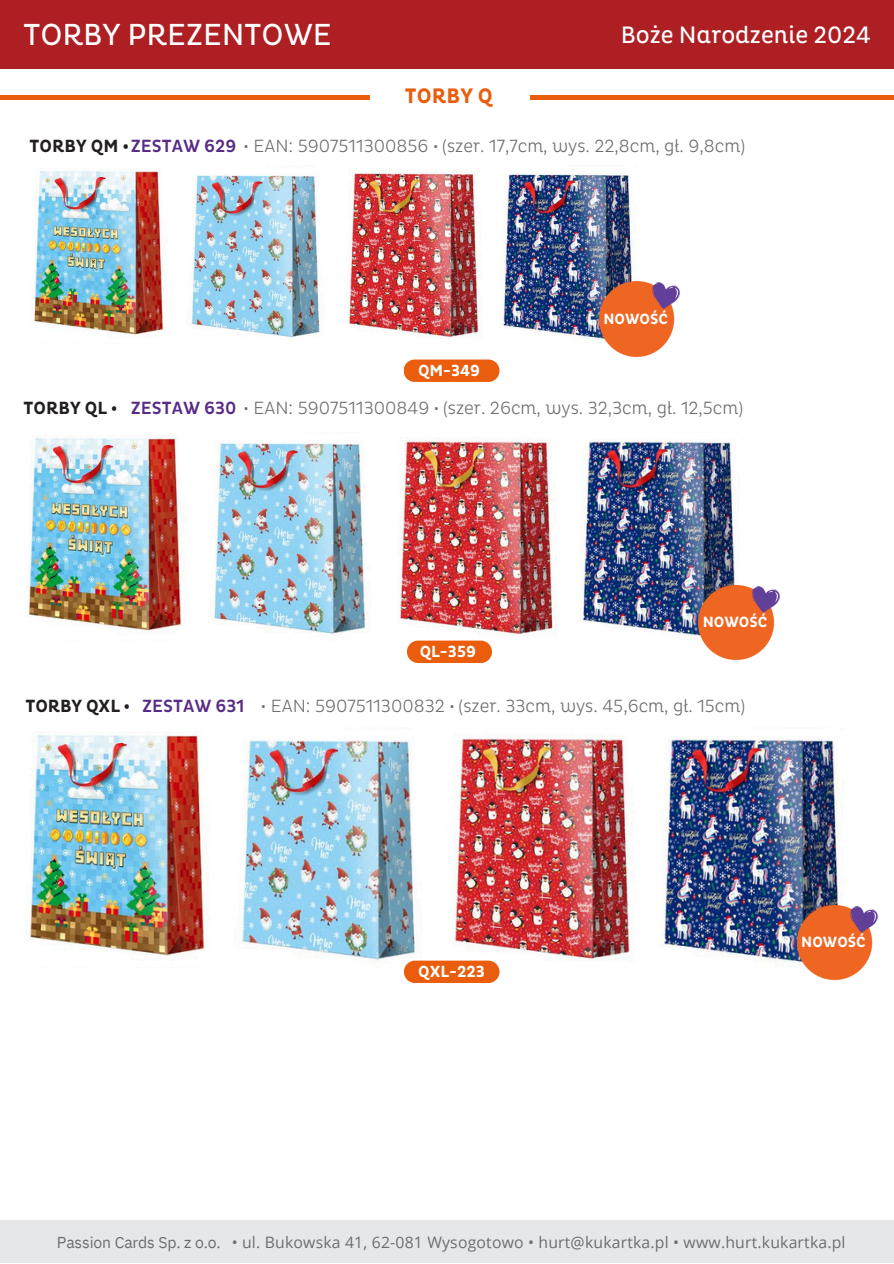
<style>
.page{position:relative;width:894px;height:1264px;background:#fff}
.page>*{position:absolute;margin:0;border:0;box-sizing:border-box;transform-origin:0 0}
.t1{font:31.05px "Pluto Cond";color:#fff}
.t2{font:24.15px "Pluto Cond";color:#fff}
.t3{font:700 21.3px "Pluto Cond";letter-spacing:.01em;color:#e95d0c}
.t4{font:300 18px "Pluto Cond";color:#6d6e70}
.t5{font:700 18px "Pluto Cond";color:#231f20}
.t6{font:500 18px "Pluto Cond";color:#572b86}
.t7{font:700 16.35px "Pluto Cond";color:#fff}
.t8{font:15.75px "Open Sans";letter-spacing:.015em;color:#6d6e70}
.t9{font:15.75px "IBM Plex Sans";letter-spacing:-.01em;color:#6d6e70}
.t10{font:700 15.15px "Pluto Cond";color:#fff}
.s1{font-weight:700;color:#231f20}
.s2{font-weight:500;color:#572b86}
</style>
<div class="page">
<div style="left:0;top:1220px;width:893px;height:42px;background:#e6e7e8"></div>
<img style="left:29px;top:438px;width:153px;height:193px">
<img style="left:213px;top:442px;width:152px;height:193px">
<img style="left:400px;top:438px;width:156px;height:198px">
<img style="left:582px;top:441px;width:153px;height:196px">
<svg style="left:407px;top:640px;width:85px;height:23px;background:#ea691f"></svg>
<svg style="left:404px;top:359px;width:95px;height:23px;background:#ea671c"></svg>
<img style="left:30px;top:734px;width:175px;height:222px">
<img style="left:242px;top:740px;width:173px;height:221px">
<img style="left:455px;top:735px;width:178px;height:226px">
<img style="left:664px;top:727px;width:175px;height:236px">
<svg style="left:404px;top:960px;width:95px;height:23px;background:#ea681d"></svg>
<hr style="left:64px;top:95px;width:306px;height:4px;background:#e95d0c">
<hr style="left:530px;top:95px;width:302px;height:4px;background:#e95d0c">
<hr style="left:591px;top:95px;width:302px;height:4px;background:#e95d0c">
<hr style="left:0;top:95px;width:306px;height:4px;background:#e95d0c">
<img style="left:34px;top:171px;width:130px;height:164px">
<img style="left:191px;top:175px;width:129px;height:163px">
<img style="left:349px;top:171px;width:130px;height:168px">
<img style="left:503px;top:174px;width:130px;height:165px">
<img style="left:596px;top:279px;width:84px;height:78px">
<img style="left:793px;top:902px;width:85px;height:79px">
<img style="left:695px;top:582px;width:85px;height:79px">
<div style="left:0;top:1px;width:893px;height:68px;background:#ae1f23"></div>
<p class="t1" style="left:23px;top:16px;width:310px">TORBY PREZENTOWE</p>
<p class="t2" style="left:620px;top:21px;width:251px">Boże Narodzenie 2024</p>
<p class="t3" style="left:405px;top:84px;width:89px">TORBY Q</p>
<p class="t4" style="left:29px;top:136px;width:717px"><span class="s1">TORBY QM •</span><span class="s2">ZESTAW 629</span> • EAN: 5907511300856 • (szer. 17,7cm, wys. 22,8cm, gł. 9,8cm)</p>
<h5 class="t7" style="left:418px;top:361px;width:64px">QM-349</h5>
<h5 class="t10" style="left:603px;top:309px;width:66px">NOWOŚĆ</h5>
<h4 class="t5" style="left:23px;top:397px;width:95px">TORBY QL •</h4>
<h5 class="t4" style="left:131px;top:397px;width:614px"><span class="s2">ZESTAW 630</span> • EAN: 5907511300849 • (szer. 26cm, wys. 32,3cm, gł. 12,5cm)</h5>
<h4 class="t7" style="left:419px;top:642px;width:58px">QL-359</h4>
<p class="t10" style="left:702px;top:613px;width:66px">NOWOŚĆ</p>
<p class="t5" style="left:25px;top:695px;width:106px">TORBY QXL •</p>
<p class="t6" style="left:142px;top:695px;width:104px">ZESTAW 631</p>
<p class="t4" style="left:261px;top:695px;width:486px">• EAN: 5907511300832 • (szer. 33cm, wys. 45,6cm, gł. 15cm)</p>
<p class="t7" style="left:418px;top:962px;width:68px">QXL-223</p>
<p class="t10" style="left:801px;top:933px;width:66px">NOWOŚĆ</p>
<p class="t9" style="left:57px;top:1231px;width:165px">Passion Cards Sp. z o.o.</p>
<p class="t8" style="left:231px;top:1231px;width:615px">• ul. Bukowska 41, 62-081 Wysogotowo • hurt@kukartka.pl • www.hurt.kukartka.pl</p>
</div>
